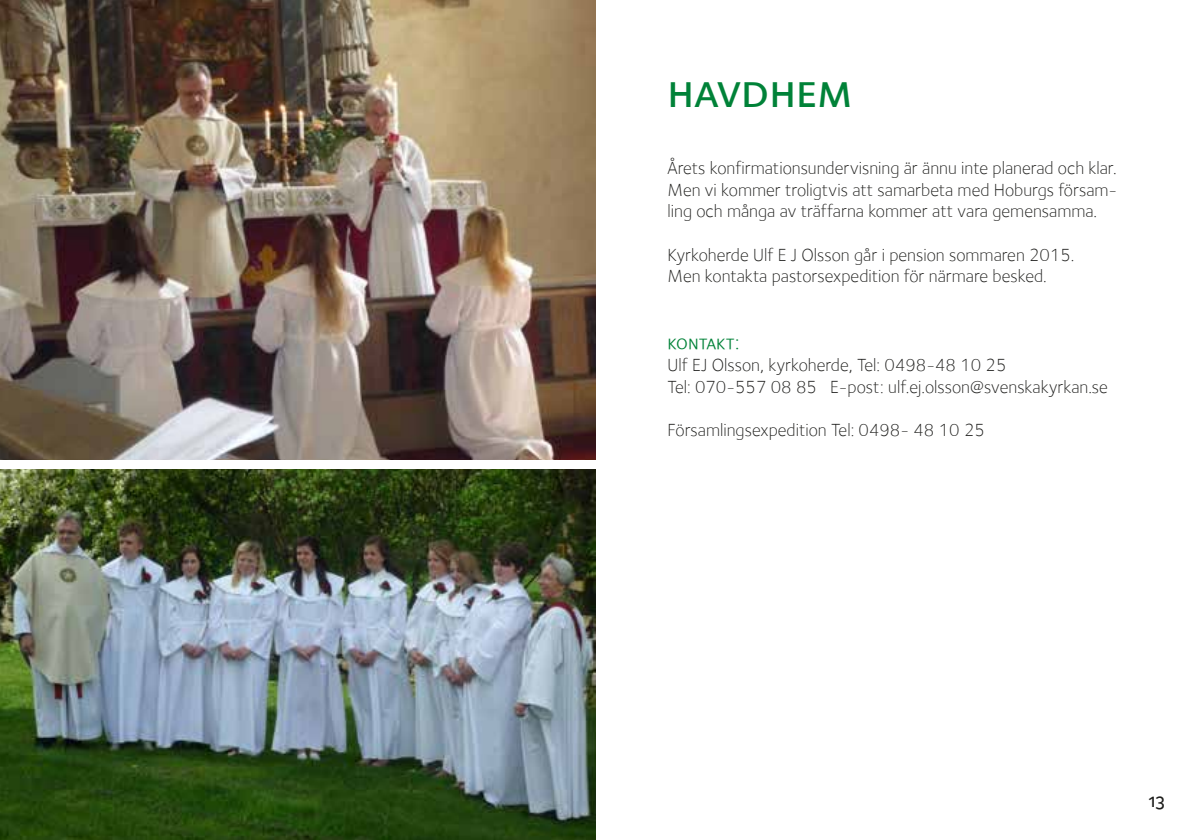
<style>
.page{position:relative;width:1191px;height:840px;background:#fff}
.page>*{position:absolute;margin:0;border:0;box-sizing:border-box;transform-origin:0 0}
.t1{font:48px "Foundry Sterling Medium Expert";color:#008238}
.t2{font:20px "Foundry Sterling Book Expert";color:#008238}
.t3{font:20px "Foundry Sterling Medium Expert";color:#1d1d1b}
.t4{font:300 18px/21.6px "Foundry Sterling";color:#1d1d1b}
</style>
<div class="page">
<img style="left:0;top:0;width:595px;height:459px">
<img style="left:0;top:469px;width:595px;height:370px">
<h1 class="t1" style="left:667px;top:62px;width:186px">havdhem</h1>
<p class="t4" style="left:667px;top:157px;width:451px;text-align:justify">Årets konfirmationsundervisning är ännu inte planerad och klar.<br>Men vi kommer troligtvis att samarbeta med Hoburgs försam&shy;ling och många av träffarna kommer att vara gemensamma.</p>
<p class="t4" style="left:667px;top:243px;width:408px">Kyrkoherde Ulf E J Olsson går i pension sommaren 2015.<br>Men kontakta pastorsexpedition för närmare besked.</p>
<p class="t2" style="left:667px;top:331px;width:74px">kontakt:</p>
<p class="t4" style="left:667px;top:354px;width:442px">Ulf EJ Olsson, kyrkoherde, Tel: 0498-48 10 25<br>Tel: 070-557 08 85 E-post: ulf.ej.olsson@svenskakyrkan.se</p>
<p class="t4" style="left:667px;top:418px;width:319px">Församlingsexpedition Tel: 0498- 48 10 25</p>
<p class="t3" style="left:1148px;top:787px;width:18px">13</p>
</div>
